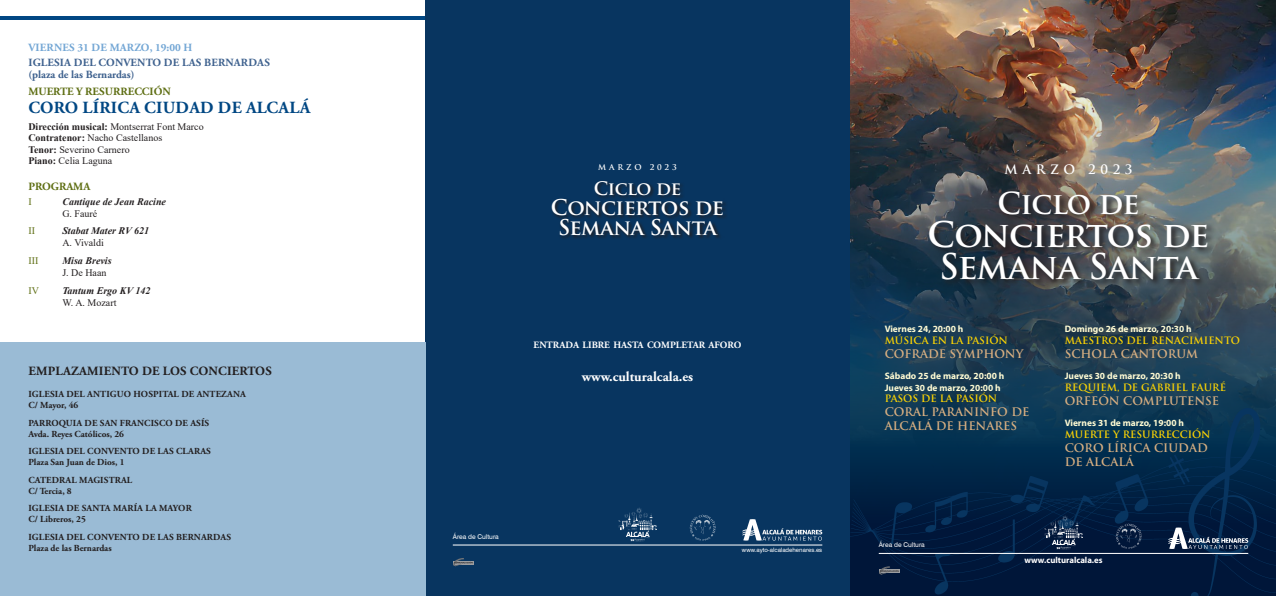
<style>
.page{position:relative;width:1276px;height:596px;background:#fff}
.page>*{position:absolute;margin:0;border:0;box-sizing:border-box;transform-origin:0 0}
.t1{font:700 34.4px/32.2px "Trajan Pro";letter-spacing:-.02em;color:#fff;text-align:center}
.t2{font:700 29.5px "Trajan Pro";letter-spacing:-.03em;color:#fff}
.t3{font:700 21.1px/19.8px "Trajan Pro";letter-spacing:-.02em;color:#fff;text-align:center}
.t4{font:700 18.1px "Trajan Pro";letter-spacing:-.03em;color:#fff}
.CORO{font:700 17px "Adobe Garamond Pro";letter-spacing:.015em;color:#014783}
.t5{font:700 13.8px "Adobe Garamond Pro";color:#fff}
.t6{font:700 12.7px "Trajan Pro";letter-spacing:.36em;color:#fff}
.t7{font:700 12.6px "Adobe Garamond Pro";letter-spacing:.015em;color:#231f20}
.CORALES_2020{font:700 11.5px "Trajan Pro";color:#d8af81}
.TEMA_GENERAL{font:700 11.1px "Adobe Garamond Pro";color:#5f6f14}
.LUGAR{font:700 11px "Adobe Garamond Pro";letter-spacing:.015em;color:#3e618e}
.FECHA_2023{font:700 11px "Adobe Garamond Pro";letter-spacing:.015em;color:#74a7d5}
.DIRECTOR{font:10px "Times New Roman";color:#231f20}
.TEMAS{font:italic 700 10px "Times New Roman";color:#231f20}
.TEMAS-2{font:10px "Times New Roman";color:#231f20}
.TEMAS-3{font:10px "Times New Roman";color:#5f6f14}
.TITULOS{font:700 9.9px "Trajan Pro";color:#fdd502}
.t8{font:700 9.7px "Adobe Garamond Pro";color:#fff}
.FECHA_2020{font:700 9.4px "Myriad Pro";color:#fffbd3}
.t9{font:700 9.2px "Adobe Garamond Pro";letter-spacing:.015em;color:#231f20}
.t10{font:700 8.7px "Myriad Pro";color:#fff}
.t11{font:700 7.8px "Trajan Pro";letter-spacing:.36em;color:#fff}
.t12{font:6.6px "Swiss 721 BT";color:#fff}
.t13{font:6px "Swiss 721 BT";color:#fff}
.s1{font-weight:700}
</style>
<div class="page">
<hr style="left:0;top:16px;width:428px;height:4px;background:#014783">
<div style="left:425px;top:0;width:425px;height:595px;background:#083560"></div>
<div style="left:0;top:342px;width:425px;height:253px;background:#9abbd5"></div>
<img style="left:850px;top:0;width:426px;height:408px">
<img style="left:850px;top:408px;width:426px;height:187px">
<svg style="left:879px;top:566px;width:19px;height:8px"></svg>
<hr style="left:878px;top:552px;width:370px;height:1px;background:#fff">
<img style="left:1111px;top:521px;width:34px;height:28px">
<svg style="left:1168px;top:527px;width:80px;height:21px;background:#3c506c"></svg>
<img style="left:1043px;top:515px;width:40px;height:34px">
<svg style="left:453px;top:558px;width:20px;height:8px"></svg>
<hr style="left:453px;top:544px;width:369px;height:1px;background:#fff">
<img style="left:689px;top:514px;width:27px;height:27px">
<svg style="left:742px;top:519px;width:80px;height:21px"></svg>
<img style="left:618px;top:507px;width:39px;height:34px">
<svg style="left:928px;top:190px;width:287px;height:97px;background:#464c50"></svg>
<svg style="left:552px;top:181px;width:174px;height:58px"></svg>
<p class="FECHA_2023" style="left:28px;top:41px;width:166px">VIERNES 31 DE MARZO, 19:00 H</p>
<p class="LUGAR" style="left:28px;top:56px;width:243px">IGLESIA DEL CONVENTO DE LAS BERNARDAS</p>
<p class="LUGAR" style="left:28px;top:68px;width:108px">(plaza de las Bernardas)</p>
<p class="TEMA_GENERAL" style="left:28px;top:85px;width:144px">MUERTE Y RESURRECCIÓN</p>
<p class="CORO" style="left:28px;top:97px;width:283px">CORO LÍRICA CIUDAD DE ALCALÁ</p>
<p class="DIRECTOR" style="left:28px;top:119px;width:177px"><span class="s1">Dirección musical:</span> Montserrat Font Marco</p>
<p class="DIRECTOR" style="left:28px;top:131px;width:135px"><span class="s1">Contratenor:</span> Nacho Castellanos</p>
<p class="DIRECTOR" style="left:28px;top:142px;width:103px"><span class="s1">Tenor:</span> Severino Carnero</p>
<p class="DIRECTOR" style="left:28px;top:154px;width:85px"><span class="s1">Piano:</span> Celia Laguna</p>
<p class="TEMA_GENERAL" style="left:28px;top:180px;width:63px">PROGRAMA</p>
<p class="TEMAS-3" style="left:28px;top:194px;width:5px">I</p>
<p class="TEMAS" style="left:62px;top:194px;width:105px">Cantique de Jean Racine</p>
<p class="TEMAS-2" style="left:62px;top:206px;width:36px">G. Fauré</p>
<p class="TEMAS-3" style="left:28px;top:224px;width:8px">II</p>
<p class="TEMAS" style="left:62px;top:224px;width:88px">Stabat Mater RV 621</p>
<p class="TEMAS-2" style="left:62px;top:236px;width:43px">A. Vivaldi</p>
<p class="TEMAS-3" style="left:28px;top:253px;width:11px">III</p>
<p class="TEMAS" style="left:62px;top:253px;width:51px">Misa Brevis</p>
<p class="TEMAS-2" style="left:62px;top:265px;width:46px">J. De Haan</p>
<p class="TEMAS-3" style="left:28px;top:283px;width:12px">IV</p>
<p class="TEMAS" style="left:62px;top:283px;width:90px">Tantum Ergo KV 142</p>
<p class="TEMAS-2" style="left:62px;top:295px;width:56px">W. A. Mozart</p>
<p class="t7" style="left:28px;top:363px;width:245px">EMPLAZAMIENTO DE LOS CONCIERTOS</p>
<p class="t9" style="left:28px;top:388px;width:219px">IGLESIA DEL ANTIGUO HOSPITAL DE ANTEZANA</p>
<p class="t9" style="left:28px;top:399px;width:51px">C/ Mayor, 46</p>
<p class="t9" style="left:28px;top:417px;width:182px">PARROQUIA DE SAN FRANCISCO DE ASÍS</p>
<p class="t9" style="left:28px;top:428px;width:97px">Avda. Reyes Católicos, 26</p>
<p class="t9" style="left:28px;top:445px;width:184px">IGLESIA DEL CONVENTO DE LAS CLARAS</p>
<p class="t9" style="left:28px;top:456px;width:98px">Plaza San Juan de Dios, 1</p>
<p class="t9" style="left:28px;top:474px;width:105px">CATEDRAL MAGISTRAL</p>
<p class="t9" style="left:28px;top:485px;width:45px">C/ Tercia, 8</p>
<p class="t9" style="left:28px;top:502px;width:165px">IGLESIA DE SANTA MARÍA LA MAYOR</p>
<p class="t9" style="left:28px;top:513px;width:59px">C/ Libreros, 25</p>
<p class="t9" style="left:28px;top:531px;width:204px">IGLESIA DEL CONVENTO DE LAS BERNARDAS</p>
<p class="t9" style="left:28px;top:542px;width:85px">Plaza de las Bernardas</p>
<p class="t11" style="left:598px;top:163px;width:80px">MARZO 2023</p>
<p class="t4" style="left:594px;top:177px;width:89px">Ciclo de</p>
<p class="t3" style="left:551px;top:197px;width:175px">Conciertos de<br>Semana Santa</p>
<p class="t8" style="left:533px;top:339px;width:209px">ENTRADA LIBRE HASTA COMPLETAR AFORO</p>
<p class="t5" style="left:582px;top:368px;width:113px">www.culturalcala.es</p>
<p class="t12" style="left:453px;top:532px;width:48px">Área de Cultura</p>
<p class="t13" style="left:742px;top:546px;width:82px">www.ayto-alcaladehenares.es</p>
<p class="t6" style="left:1004px;top:161px;width:129px">MARZO 2023</p>
<p class="t2" style="left:997px;top:185px;width:144px">Ciclo de</p>
<p class="t1" style="left:927px;top:218px;width:283px">Conciertos de<br>Semana Santa</p>
<p class="FECHA_2020" style="left:884px;top:323px;width:80px">Viernes 24, 20:00 h</p>
<p class="TITULOS" style="left:884px;top:334px;width:125px">MÚSICA EN LA PASIÓN</p>
<p class="CORALES_2020" style="left:884px;top:346px;width:140px">COFRADE SYMPHONY</p>
<p class="FECHA_2020" style="left:884px;top:369px;width:121px">Sábado 25 de marzo, 20:00 h</p>
<p class="FECHA_2020" style="left:884px;top:381px;width:117px">Jueves 30 de marzo, 20:00 h</p>
<p class="TITULOS" style="left:884px;top:392px;width:114px">PASOS DE LA PASIÓN</p>
<p class="CORALES_2020" style="left:884px;top:404px;width:146px">CORAL PARANINFO DE</p>
<p class="CORALES_2020" style="left:884px;top:418px;width:134px">ALCALÁ DE HENARES</p>
<p class="t12" style="left:878px;top:540px;width:48px">Área de Cultura</p>
<p class="FECHA_2020" style="left:1064px;top:323px;width:128px">Domingo 26 de marzo, 20:30 h</p>
<p class="TITULOS" style="left:1064px;top:334px;width:177px">MAESTROS DEL RENACIMIENTO</p>
<p class="CORALES_2020" style="left:1064px;top:346px;width:135px">SCHOLA CANTORUM</p>
<p class="FECHA_2020" style="left:1064px;top:369px;width:117px">Jueves 30 de marzo, 20:30 h</p>
<p class="TITULOS" style="left:1064px;top:381px;width:163px">REQUIEM, DE GABRIEL FAURÉ</p>
<p class="CORALES_2020" style="left:1064px;top:393px;width:156px">ORFEÓN COMPLUTENSE</p>
<p class="FECHA_2020" style="left:1064px;top:416px;width:121px">Viernes 31 de marzo, 19:00 h</p>
<p class="TITULOS" style="left:1064px;top:428px;width:147px">MUERTE Y RESURRECCIÓN</p>
<p class="CORALES_2020" style="left:1064px;top:440px;width:145px">CORO LÍRICA CIUDAD</p>
<p class="CORALES_2020" style="left:1064px;top:454px;width:71px">DE ALCALÁ</p>
<p class="t10" style="left:1024px;top:554px;width:80px">www.culturalcala.es</p>
</div>
